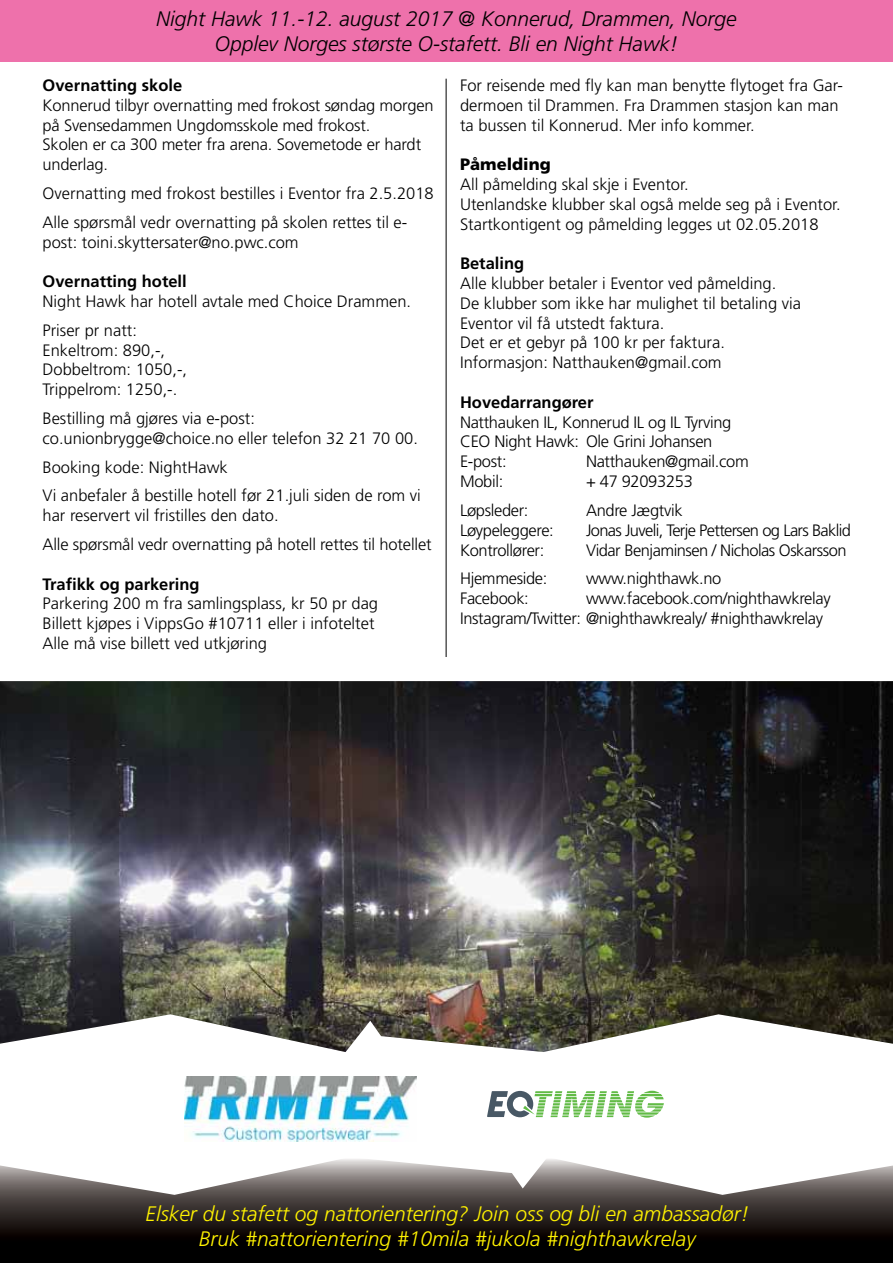
<style>
.page{position:relative;width:893px;height:1263px;background:#fff}
.page>*{position:absolute;margin:0;border:0;box-sizing:border-box;transform-origin:0 0}
.t1{font:italic 300 21px/25.2px "Frutiger LT Std";color:#fff200;text-align:center}
.t2{font:italic 300 21px/25.2px "Frutiger LT Std";color:#000;text-align:center}
.t3{font:300 16.5px/19.8px "Frutiger LT Std";color:#000}
.t4{font:300 16.5px/19.8px "Frutiger LT Std";letter-spacing:-.02em;color:#000}
.t5{font:700 16.5px "Frutiger LT Std";color:#000}
.t6{font:300 16.5px "Frutiger LT Std";letter-spacing:-.04em;color:#000}
.t7{font:300 16.5px "Frutiger LT Std";letter-spacing:-.03em;color:#000}
.t8{font:900 16.5px "Frutiger LT Std";color:#000}
</style>
<div class="page">
<svg style="left:0;top:1159px;width:893px;height:104px"></svg>
<hr style="left:446px;top:79px;width:1px;height:578px;background:#000">
<div style="left:0;top:0;width:893px;height:62px;background:#ee71ab"></div>
<img style="left:184px;top:1076px;width:233px;height:66px">
<svg style="left:487px;top:1091px;width:177px;height:27px"></svg>
<img style="left:0;top:681px;width:893px;height:371px">
<p class="t2" style="left:156px;top:6px;width:582px">Night Hawk 11.-12. august 2017 @ Konnerud, Drammen, Norge<br>Opplev Norges største O-stafett. Bli en Night Hawk!</p>
<p class="t5" style="left:43px;top:76px;width:141px">Overnatting skole</p>
<p class="t3" style="left:43px;top:95px;width:393px">Konnerud tilbyr overnatting med frokost søndag morgen på Svensedammen Ungdomsskole med frokost.<br>Skolen er ca 300 meter fra arena. Sovemetode er hardt underlag.</p>
<p class="t3" style="left:43px;top:179px;width:393px;line-height:28.8px">Overnatting med frokost bestilles i Eventor fra 2.5.2018<br>Alle spørsmål vedr overnatting på skolen rettes til e-</p>
<p class="t3" style="left:43px;top:232px;width:258px">post: toini.skyttersater@no.pwc.com</p>
<p class="t5" style="left:43px;top:272px;width:146px">Overnatting hotell</p>
<p class="t3" style="left:43px;top:287px;width:370px;line-height:28.8px">Night Hawk har hotell avtale med Choice Drammen.<br>Priser pr natt:</p>
<p class="t3" style="left:43px;top:340px;width:146px">Enkeltrom: 890,-,<br>Dobbeltrom: 1050,-,<br>Trippelrom: 1250,-.</p>
<p class="t3" style="left:43px;top:409px;width:377px">Bestilling må gjøres via e-post: co.unionbrygge@choice.no eller telefon 32 21 70 00.</p>
<p class="t3" style="left:43px;top:453px;width:380px;line-height:28.8px">Booking kode: NightHawk<br>Vi anbefaler å bestille hotell før 21.juli siden de rom vi</p>
<p class="t3" style="left:43px;top:501px;width:391px;line-height:28.8px">har reservert vil fristilles den dato.<br>Alle spørsmål vedr overnatting på hotell rettes til hotellet</p>
<p class="t5" style="left:43px;top:574px;width:159px">Trafikk og parkering</p>
<p class="t3" style="left:43px;top:594px;width:337px">Parkering 200 m fra samlingsplass, kr 50 pr dag<br>Billett kjøpes i VippsGo #10711 eller i infoteltet<br>Alle må vise billett ved utkjøring</p>
<p class="t3" style="left:460px;top:76px;width:384px">For reisende med fly kan man benytte flytoget fra Gar&shy;dermoen til Drammen. Fra Drammen stasjon kan man ta bussen til Konnerud. Mer info kommer.</p>
<p class="t8" style="left:460px;top:154px;width:92px">Påmelding</p>
<p class="t3" style="left:460px;top:175px;width:382px">All påmelding skal skje i Eventor.<br>Utenlandske klubber skal også melde seg på i Eventor.<br>Startkontigent og påmelding legges ut 02.05.2018</p>
<p class="t5" style="left:460px;top:254px;width:66px">Betaling</p>
<p class="t3" style="left:460px;top:274px;width:343px">Alle klubber betaler i Eventor ved påmelding.<br>De klubber som ikke har mulighet til betaling via Eventor vil få utstedt faktura.<br>Det er et gebyr på 100 kr per faktura.<br>Informasjon: Natthauken@gmail.com</p>
<p class="t5" style="left:460px;top:392px;width:135px">Hovedarrangører</p>
<p class="t4" style="left:460px;top:412px;width:273px">Natthauken IL, Konnerud IL og IL Tyrving<br>CEO Night Hawk: Ole Grini Johansen<br>E-post:</p>
<p class="t4" style="left:586px;top:452px;width:164px">Natthauken@gmail.com</p>
<p class="t3" style="left:460px;top:472px;width:45px">Mobil:</p>
<p class="t4" style="left:586px;top:472px;width:108px">+ 47 92093253</p>
<p class="t4" style="left:460px;top:500px;width:70px">Løpsleder:</p>
<p class="t4" style="left:586px;top:500px;width:98px">Andre Jægtvik</p>
<p class="t4" style="left:460px;top:520px;width:95px">Løypeleggere:</p>
<p class="t6" style="left:586px;top:521px;width:266px">Jonas Juveli, Terje Pettersen og Lars Baklid</p>
<p class="t4" style="left:460px;top:540px;width:86px">Kontrollører:</p>
<p class="t7" style="left:586px;top:540px;width:262px">Vidar Benjaminsen / Nicholas Oskarsson</p>
<p class="t4" style="left:460px;top:569px;width:89px">Hjemmeside:</p>
<p class="t4" style="left:586px;top:569px;width:137px">www.nighthawk.no</p>
<p class="t4" style="left:460px;top:589px;width:70px">Facebook:</p>
<p class="t4" style="left:460px;top:589px;width:372px;text-indent:126px">www.facebook.com/nighthawkrelay<br>Instagram/Twitter: @nighthawkrealy/ #nighthawkrelay</p>
<p class="t1" style="left:146px;top:1201px;width:605px">Elsker du stafett og nattorientering? Join oss og bli en ambassadør!<br>Bruk #nattorientering #10mila #jukola #nighthawkrelay</p>
</div>
